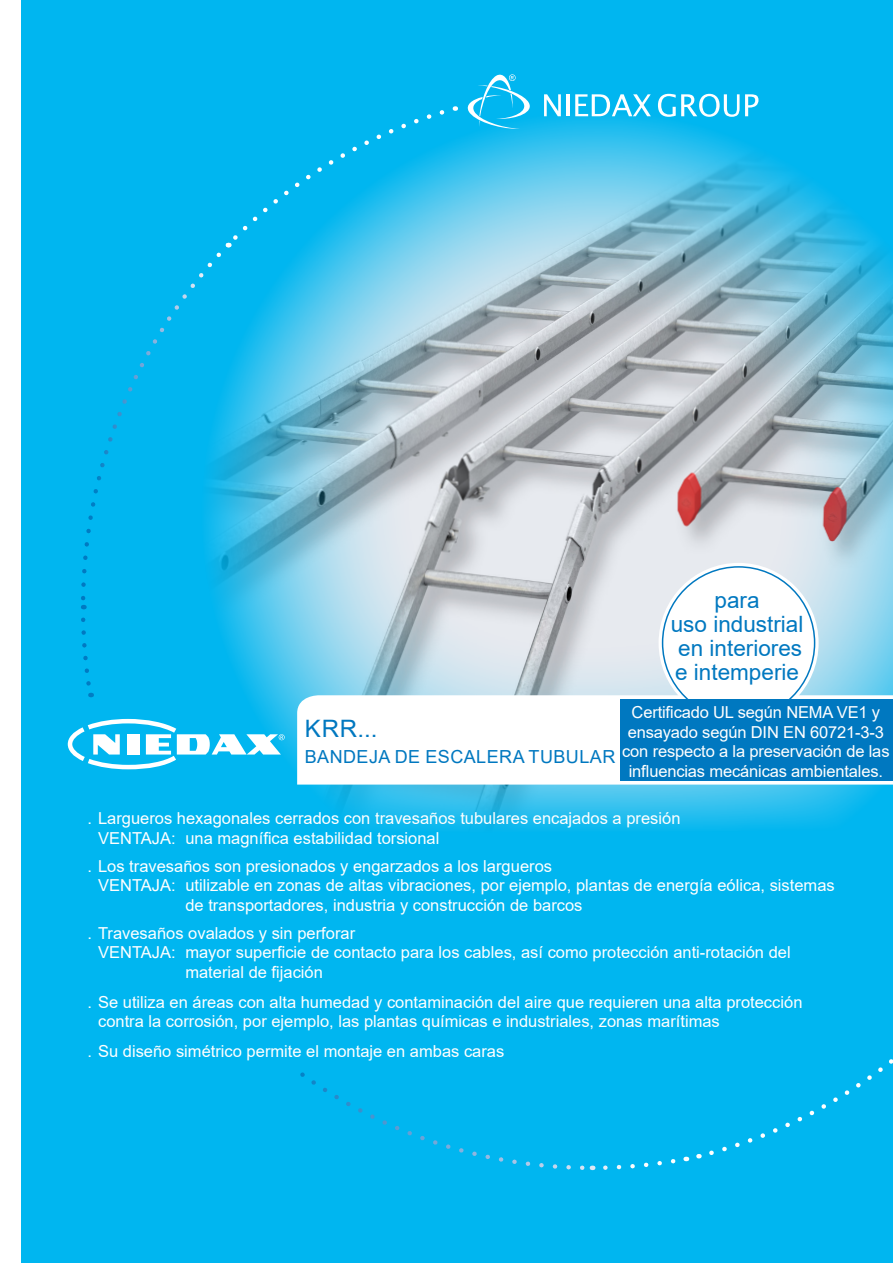
<style>
.page{position:relative;width:893px;height:1263px;background:#fff}
.page>*{position:absolute;margin:0;border:0;box-sizing:border-box;transform-origin:0 0}
.t1{font:24px "Arial";color:#0078c0}
.t2{font:22.5px/24px "Arial";color:#0078c0;text-align:center}
.t3{font:18px "Arial";letter-spacing:.025em;color:#0078c0}
.t4{font:16.5px/19.5px "Arial";color:#fff}
</style>
<div class="page">
<div style="left:21px;top:0;width:872px;height:1263px;background:#00b6f0"></div>
<img style="left:218px;top:116px;width:675px;height:712px">
<svg style="left:544px;top:94px;width:17px;height:22px"></svg>
<hr style="left:566px;top:94px;width:4px;height:22px;background:#fff">
<svg style="left:575px;top:94px;width:76px;height:22px"></svg>
<svg style="left:658px;top:94px;width:100px;height:23px"></svg>
<svg style="left:468px;top:74px;width:66px;height:55px"></svg>
<svg style="left:81px;top:248px;width:144px;height:357px"></svg>
<svg style="left:226px;top:110px;width:222px;height:137px"></svg>
<svg style="left:81px;top:617px;width:13px;height:80px"></svg>
<div style="left:297px;top:695px;width:596px;height:89px;background:#fff"></div>
<svg style="left:300px;top:1072px;width:293px;height:99px"></svg>
<svg style="left:603px;top:1156px;width:84px;height:14px"></svg>
<svg style="left:709px;top:1059px;width:184px;height:96px"></svg>
<svg style="left:659px;top:563px;width:160px;height:160px"></svg>
<div style="left:663px;top:567px;width:152px;height:152px;background:#fff;border-radius:50%"></div>
<div style="left:620px;top:699px;width:273px;height:82px;background:#0078c0"></div>
<svg style="left:68px;top:719px;width:217px;height:50px"></svg>
<h2 class="t2" style="left:671px;top:588px;width:134px">para<br>uso industrial en interiores e intemperie</h2>
<p class="t4" style="left:622px;top:703px;width:269px;text-align:center">Certificado UL según NEMA VE1 y ensayado según DIN EN 60721-3-3 con respecto a la preservación de las influencias mecánicas ambientales.</p>
<p class="t4" style="left:98px;top:808px;width:584px;text-indent:-10px">. Largueros hexagonales cerrados con travesaños tubulares encajados a presión<br>VENTAJA: una magnífica estabilidad torsional</p>
<p class="t4" style="left:88px;top:856px;width:466px">. Los travesaños son presionados y engarzados a los largueros</p>
<p class="t4" style="left:98px;top:875px;width:738px">VENTAJA: utilizable en zonas de altas vibraciones, por ejemplo, plantas de energía eólica, sistemas</p>
<p class="t4" style="left:185px;top:895px;width:399px">de transportadores, industria y construcción de barcos</p>
<p class="t4" style="left:88px;top:923px;width:269px">. Travesaños ovalados y sin perforar</p>
<p class="t4" style="left:98px;top:942px;width:694px">VENTAJA: mayor superficie de contacto para los cables, así como protección anti-rotación del</p>
<p class="t4" style="left:185px;top:962px;width:139px">material de fijación</p>
<p class="t4" style="left:98px;top:992px;width:706px;text-indent:-10px">. Se utiliza en áreas con alta humedad y contaminación del aire que requieren una alta protección contra la corrosión, por ejemplo, las plantas químicas e industriales, zonas marítimas</p>
<p class="t4" style="left:88px;top:1042px;width:418px">. Su diseño simétrico permite el montaje en ambas caras</p>
<h1 class="t1" style="left:305px;top:712px;width:74px">KRR...</h1>
<p class="t3" style="left:305px;top:744px;width:312px">BANDEJA DE ESCALERA TUBULAR</p>
</div>
